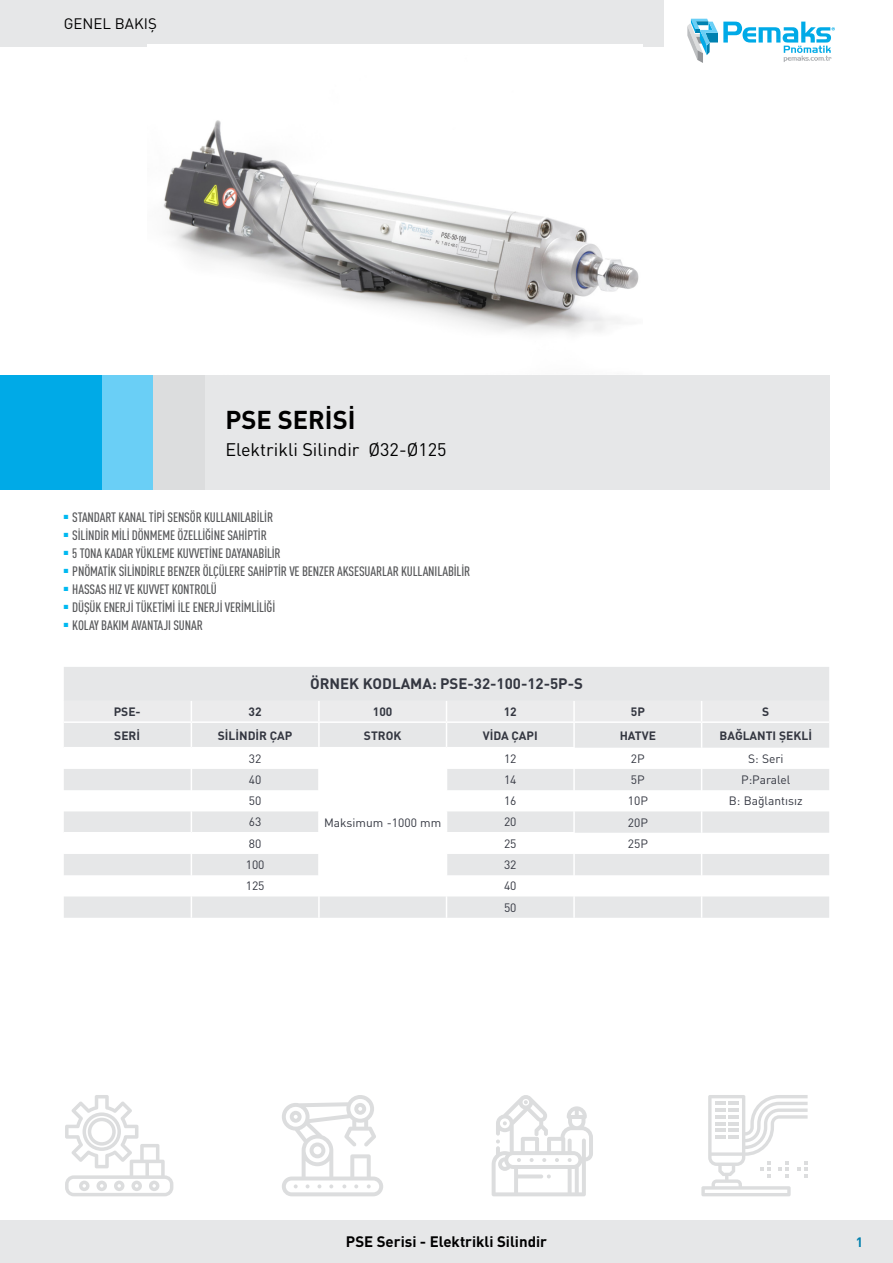
<style>
.page{position:relative;width:893px;height:1263px;background:#fff}
.page>*{position:absolute;margin:0;border:0;box-sizing:border-box;transform-origin:0 0}
.t1{font:700 25.5px "DIN Pro";color:#000}
.t2{font:18px "DIN Pro";color:#000}
.çap_7li{font:700 15px "DIN Pro";color:#343741}
.t3{font:700 15px "DIN Pro";color:#000}
.t4{font:15px "DIN Pro";color:#000}
.t5{font:500 condensed 13.5px "DIN Pro";letter-spacing:-.01em;color:#58595b}
.t6{font:700 13.5px "DIN Pro";color:#0280ae}
.t7{font:12px "DIN Pro";color:#343741}
.çap_7li-2{font:700 12px "DIN Pro";color:#343741}
</style>
<div class="page">
<div style="left:0;top:1220px;width:893px;height:43px;background:#e6e7e8"></div>
<div style="left:0;top:0;width:663px;height:47px;background:#e6e7e8"></div>
<svg style="left:687px;top:19px;width:148px;height:44px"></svg>
<img style="left:147px;top:45px;width:495px;height:288px">
<div style="left:64px;top:667px;width:765px;height:34px;background:#e6e7e8"></div>
<svg style="left:64px;top:701px;width:765px;height:217px"></svg>
<svg style="left:65px;top:1095px;width:108px;height:101px"></svg>
<svg style="left:282px;top:1095px;width:101px;height:101px"></svg>
<svg style="left:492px;top:1095px;width:101px;height:101px"></svg>
<svg style="left:701px;top:1095px;width:107px;height:101px"></svg>
<div style="left:204px;top:375px;width:625px;height:115px;background:#e6e7e8"></div>
<div style="left:0;top:375px;width:102px;height:115px;background:#00aae7"></div>
<div style="left:102px;top:375px;width:51px;height:115px;background:#6acff6"></div>
<div style="left:153px;top:375px;width:51px;height:115px;background:#dcddde"></div>
<p class="t4" style="left:64px;top:14px;width:95px">GENEL BAKIŞ</p>
<p class="t1" style="left:225px;top:402px;width:132px">PSE SERİSİ</p>
<p class="t2" style="left:225px;top:437px;width:223px">Elektrikli Silindir Ø32-Ø125</p>
<p class="t5" style="left:64px;top:510px;width:211px"><sup>■</sup> STANDART KANAL TİPİ SENSÖR KULLANILABİLİR</p>
<p class="t5" style="left:64px;top:528px;width:205px"><sup>■</sup> SİLİNDİR MİLİ DÖNMEME ÖZELLİĞİNE SAHİPTİR</p>
<p class="t5" style="left:64px;top:546px;width:218px"><sup>■</sup> 5 TONA KADAR YÜKLEME KUVVETİNE DAYANABİLİR</p>
<p class="t5" style="left:64px;top:564px;width:408px"><sup>■</sup> PNÖMATİK SİLİNDİRLE BENZER ÖLÇÜLERE SAHİPTİR VE BENZER AKSESUARLAR KULLANILABİLİR</p>
<p class="t5" style="left:64px;top:582px;width:155px"><sup>■</sup> HASSAS HIZ VE KUVVET KONTROLÜ</p>
<p class="t5" style="left:64px;top:600px;width:213px"><sup>■</sup> DÜŞÜK ENERJİ TÜKETİMİ İLE ENERJİ VERİMLİLİĞİ</p>
<p class="t5" style="left:64px;top:618px;width:141px"><sup>■</sup> KOLAY BAKIM AVANTAJI SUNAR</p>
<p class="çap_7li" style="left:310px;top:673px;width:274px">ÖRNEK KODLAMA: PSE-32-100-12-5P-S</p>
<p class="çap_7li-2" style="left:114px;top:703px;width:28px">PSE-</p>
<p class="çap_7li-2" style="left:249px;top:703px;width:15px">32</p>
<p class="çap_7li-2" style="left:373px;top:703px;width:21px">100</p>
<p class="çap_7li-2" style="left:504px;top:703px;width:15px">12</p>
<p class="çap_7li-2" style="left:631px;top:703px;width:16px">5P</p>
<p class="çap_7li-2" style="left:762px;top:703px;width:9px">S</p>
<p class="çap_7li-2" style="left:114px;top:727px;width:27px">SERİ</p>
<p class="çap_7li-2" style="left:218px;top:727px;width:76px">SİLİNDİR ÇAP</p>
<p class="çap_7li-2" style="left:364px;top:727px;width:39px">STROK</p>
<p class="çap_7li-2" style="left:483px;top:727px;width:57px">VİDA ÇAPI</p>
<p class="çap_7li-2" style="left:620px;top:727px;width:38px">HATVE</p>
<p class="çap_7li-2" style="left:720px;top:727px;width:94px">BAĞLANTI ŞEKLİ</p>
<p class="t7" style="left:249px;top:751px;width:14px">32</p>
<p class="t7" style="left:504px;top:751px;width:14px">12</p>
<p class="t7" style="left:631px;top:750px;width:15px">2P</p>
<p class="t7" style="left:748px;top:750px;width:37px">S: Seri</p>
<p class="t7" style="left:249px;top:772px;width:14px">40</p>
<p class="t7" style="left:504px;top:772px;width:14px">14</p>
<p class="t7" style="left:631px;top:772px;width:15px">5P</p>
<p class="t7" style="left:741px;top:772px;width:51px">P:Paralel</p>
<p class="t7" style="left:249px;top:793px;width:14px">50</p>
<p class="t7" style="left:504px;top:793px;width:14px">16</p>
<p class="t7" style="left:628px;top:793px;width:22px">10P</p>
<p class="t7" style="left:729px;top:793px;width:75px">B: Bağlantısız</p>
<p class="t7" style="left:249px;top:814px;width:14px">63</p>
<p class="t7" style="left:504px;top:814px;width:14px">20</p>
<p class="t7" style="left:628px;top:814px;width:22px">20P</p>
<p class="t7" style="left:249px;top:836px;width:14px">80</p>
<p class="t7" style="left:504px;top:836px;width:14px">25</p>
<p class="t7" style="left:628px;top:835px;width:22px">25P</p>
<p class="t7" style="left:246px;top:857px;width:20px">100</p>
<p class="t7" style="left:504px;top:857px;width:14px">32</p>
<p class="t7" style="left:246px;top:878px;width:20px">125</p>
<p class="t7" style="left:504px;top:878px;width:14px">40</p>
<p class="t7" style="left:504px;top:899px;width:14px">50</p>
<p class="t7" style="left:324px;top:814px;width:119px">Maksimum -1000 mm</p>
<p class="t3" style="left:346px;top:1232px;width:203px">PSE Serisi - Elektrikli Silindir</p>
<p class="t6" style="left:856px;top:1233px;width:9px">1</p>
</div>
